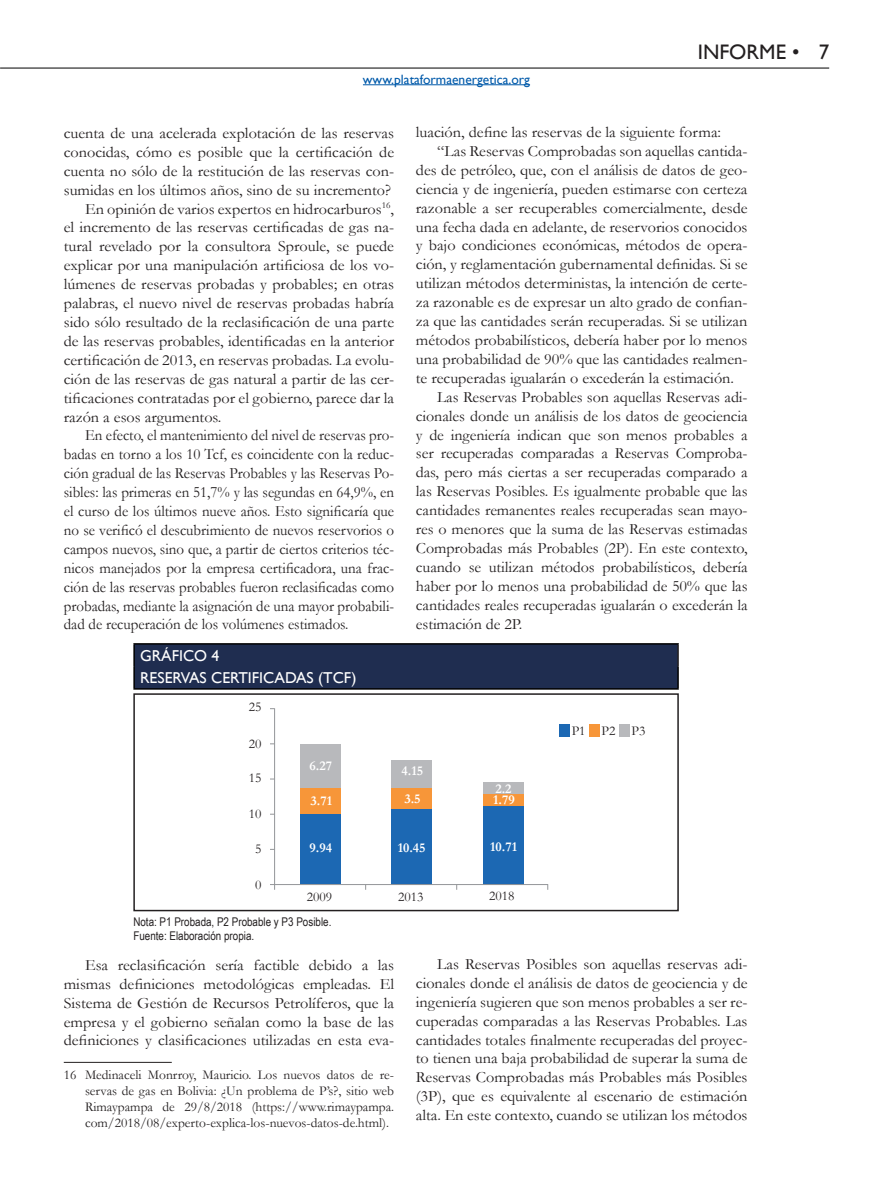
<style>
.page{position:relative;width:893px;height:1191px;background:#fff}
.page>*{position:absolute;margin:0;border:0;box-sizing:border-box;transform-origin:0 0}
.t1{font:21px "Gill Sans";color:#231f20}
.t2{font:15.75px/18.9px "Garamond";color:#231f20;text-align:justify}
.t3{font:15.75px "Garamond";color:#231f20;scale:.95 1}
.t4{font:15.75px/22.2px "Gill Sans";color:#fff}
.t5{font:13.5px/16.2px "Garamond";color:#231f20;text-align:justify}
.t6{font:700 13.5px "Garamond";color:#fff}
.t7{font:13.5px "Gill Sans";color:#015aaa}
.t8{font:12px/14.4px "Arial Narrow";color:#231f20}
</style>
<div class="page">
<hr style="left:0;top:68px;width:829px;height:1px;background:#000">
<hr style="left:363px;top:84px;width:167px;height:1px;background:#015aaa">
<hr style="left:64px;top:1062px;width:108px;height:1px;background:#231f20">
<div style="left:134px;top:644px;width:544px;height:23px;background:#1f2d50"></div>
<div style="left:134px;top:667px;width:544px;height:22px;background:#1f2d50"></div>
<hr style="left:677px;top:644px;width:2px;height:23px;background:#231f20">
<hr style="left:133px;top:643px;width:546px;height:1px;background:#000">
<hr style="left:133px;top:644px;width:2px;height:23px;background:#000">
<hr style="left:133px;top:667px;width:2px;height:21px;background:#000">
<hr style="left:677px;top:667px;width:2px;height:21px;background:#000">
<hr style="left:133px;top:688px;width:546px;height:1px;background:#000">
<div style="left:559px;top:724px;width:11px;height:13px;background:#1c68b3"></div>
<div style="left:589px;top:724px;width:11px;height:13px;background:#f79639"></div>
<div style="left:619px;top:724px;width:11px;height:13px;background:#b8b9bc"></div>
<div style="left:300px;top:744px;width:40px;height:44px;background:#b8b9bc"></div>
<div style="left:300px;top:788px;width:40px;height:26px;background:#f79639"></div>
<div style="left:392px;top:786px;width:40px;height:23px;background:#f79639"></div>
<div style="left:392px;top:760px;width:40px;height:27px;background:#b8b9bc"></div>
<div style="left:392px;top:809px;width:40px;height:75px;background:#1c68b3"></div>
<div style="left:483px;top:805px;width:40px;height:79px;background:#1c68b3"></div>
<div style="left:483px;top:794px;width:40px;height:11px;background:#f79639"></div>
<div style="left:483px;top:782px;width:40px;height:12px;background:#b8b9bc"></div>
<hr style="left:270px;top:884px;width:278px;height:1px;background:#939598">
<hr style="left:274px;top:708px;width:1px;height:181px;background:#939598">
<div style="left:300px;top:814px;width:40px;height:70px;background:#1c68b3"></div>
<div style="left:133px;top:693px;width:546px;height:218px;border:2px solid #231f20"></div>
<p class="t7" style="left:363px;top:71px;width:169px">www.plataformaenergetica.org</p>
<h1 class="t1" style="left:698px;top:40px;width:103px">INFORME •</h1>
<p class="t2" style="left:64px;top:123px;width:332px">cuenta de una acelerada explotación de las reservas</p>
<p class="t2" style="left:64px;top:142px;width:332px">conocidas, cómo es posible que la certificación de</p>
<p class="t2" style="left:64px;top:161px;width:332px">cuenta no sólo de la restitución de las reservas con-</p>
<p class="t2" style="left:64px;top:180px;width:329px">sumidas en los últimos años, sino de su incremento?</p>
<p class="t2" style="left:85px;top:199px;width:311px">En opinión de varios expertos en hidrocarburos<sup>16</sup>,</p>
<p class="t2" style="left:64px;top:218px;width:332px">el incremento de las reservas certificadas de gas na-</p>
<p class="t2" style="left:64px;top:236px;width:332px">tural revelado por la consultora Sproule, se puede</p>
<p class="t2" style="left:64px;top:255px;width:332px">explicar por una manipulación artificiosa de los vo-</p>
<p class="t2" style="left:64px;top:274px;width:332px">lúmenes de reservas probadas y probables; en otras</p>
<p class="t2" style="left:64px;top:293px;width:332px">palabras, el nuevo nivel de reservas probadas habría</p>
<p class="t2" style="left:64px;top:312px;width:332px">sido sólo resultado de la reclasificación de una parte</p>
<p class="t2" style="left:64px;top:331px;width:332px">de las reservas probables, identificadas en la anterior</p>
<p class="t2" style="left:64px;top:350px;width:332px">certificación de 2013, en reservas probadas. La evolu-</p>
<p class="t2" style="left:64px;top:369px;width:332px">ción de las reservas de gas natural a partir de las cer-</p>
<p class="t2" style="left:64px;top:388px;width:332px">tificaciones contratadas por el gobierno, parece dar la</p>
<p class="t2" style="left:64px;top:407px;width:159px">razón a esos argumentos.</p>
<p class="t3" style="left:85px;top:425px;width:327px">En efecto, el mantenimiento del nivel de reservas pro-</p>
<p class="t3" style="left:64px;top:444px;width:349px">badas en torno a los 10 Tcf, es coincidente con la reduc-</p>
<p class="t3" style="left:64px;top:463px;width:349px">ción gradual de las Reservas Probables y las Reservas Po-</p>
<p class="t3" style="left:64px;top:481px;width:349px">sibles: las primeras en 51,7% y las segundas en 64,9%, en</p>
<p class="t3" style="left:64px;top:500px;width:349px">el curso de los últimos nueve años. Esto significaría que</p>
<p class="t3" style="left:64px;top:519px;width:349px">no se verificó el descubrimiento de nuevos reservorios o</p>
<p class="t3" style="left:64px;top:538px;width:349px">campos nuevos, sino que, a partir de ciertos criterios téc-</p>
<p class="t3" style="left:64px;top:557px;width:349px">nicos manejados por la empresa certificadora, una frac-</p>
<p class="t3" style="left:64px;top:576px;width:349px">ción de las reservas probables fueron reclasificadas como</p>
<p class="t3" style="left:64px;top:595px;width:349px">probadas, mediante la asignación de una mayor probabili-</p>
<p class="t3" style="left:64px;top:614px;width:301px">dad de recuperación de los volúmenes estimados.</p>
<p class="t4" style="left:140px;top:644px;width:218px">GRÁFICO 4<br>RESERVAS CERTIFICADAS (TCF)</p>
<p class="t2" style="left:416px;top:122px;width:307px">luación, define las reservas de la siguiente forma:</p>
<p class="t2" style="left:437px;top:141px;width:312px">“Las Reservas Comprobadas son aquellas cantida-</p>
<p class="t2" style="left:416px;top:160px;width:333px">des de petróleo, que, con el análisis de datos de geo-</p>
<p class="t2" style="left:416px;top:179px;width:333px">ciencia y de ingeniería, pueden estimarse con certeza</p>
<p class="t2" style="left:416px;top:198px;width:333px">razonable a ser recuperables comercialmente, desde</p>
<p class="t2" style="left:416px;top:217px;width:333px">una fecha dada en adelante, de reservorios conocidos</p>
<p class="t2" style="left:416px;top:236px;width:333px">y bajo condiciones económicas, métodos de opera-</p>
<p class="t2" style="left:416px;top:254px;width:333px">ción, y reglamentación gubernamental definidas. Si se</p>
<p class="t2" style="left:416px;top:273px;width:333px">utilizan métodos deterministas, la intención de certe-</p>
<p class="t2" style="left:416px;top:292px;width:333px">za razonable es de expresar un alto grado de confian-</p>
<p class="t2" style="left:416px;top:311px;width:333px">za que las cantidades serán recuperadas. Si se utilizan</p>
<p class="t2" style="left:416px;top:330px;width:333px">métodos probabilísticos, debería haber por lo menos</p>
<p class="t2" style="left:416px;top:349px;width:333px">una probabilidad de 90% que las cantidades realmen-</p>
<p class="t2" style="left:416px;top:368px;width:320px">te recuperadas igualarán o excederán la estimación.</p>
<p class="t2" style="left:437px;top:387px;width:312px">Las Reservas Probables son aquellas Reservas adi-</p>
<p class="t2" style="left:416px;top:406px;width:333px">cionales donde un análisis de los datos de geociencia</p>
<p class="t2" style="left:416px;top:425px;width:333px">y de ingeniería indican que son menos probables a</p>
<p class="t2" style="left:416px;top:443px;width:334px">ser recuperadas comparadas a Reservas Comproba-</p>
<p class="t2" style="left:416px;top:462px;width:333px">das, pero más ciertas a ser recuperadas comparado a</p>
<p class="t2" style="left:416px;top:481px;width:333px">las Reservas Posibles. Es igualmente probable que las</p>
<p class="t2" style="left:416px;top:500px;width:334px">cantidades remanentes reales recuperadas sean mayo-</p>
<p class="t2" style="left:416px;top:519px;width:334px">res o menores que la suma de las Reservas estimadas</p>
<p class="t2" style="left:416px;top:538px;width:333px">Comprobadas más Probables (2P). En este contexto,</p>
<p class="t2" style="left:416px;top:557px;width:333px">cuando se utilizan métodos probabilísticos, debería</p>
<p class="t2" style="left:416px;top:576px;width:333px">haber por lo menos una probabilidad de 50% que las</p>
<p class="t2" style="left:416px;top:595px;width:333px">cantidades reales recuperadas igualarán o excederán la</p>
<p class="t2" style="left:416px;top:614px;width:108px">estimación de 2P.</p>
<p class="t5" style="left:249px;top:698px;width:14px">25</p>
<p class="t5" style="left:249px;top:735px;width:14px">20</p>
<p class="t5" style="left:249px;top:769px;width:14px">15</p>
<p class="t5" style="left:249px;top:805px;width:14px">10</p>
<p class="t5" style="left:255px;top:840px;width:8px">5</p>
<p class="t5" style="left:255px;top:876px;width:8px">0</p>
<p class="t6" style="left:310px;top:756px;width:24px">6.27</p>
<p class="t6" style="left:311px;top:791px;width:23px">3.71</p>
<p class="t6" style="left:310px;top:838px;width:24px">9.94</p>
<p class="t5" style="left:307px;top:888px;width:27px">2009</p>
<p class="t8" style="left:133px;top:914px;width:200px">Nota: P1 Probada, P2 Probable y P3 Posible.<br>Fuente: Elaboración propia.</p>
<p class="t6" style="left:401px;top:762px;width:23px">4.15</p>
<p class="t6" style="left:404px;top:789px;width:18px">3.5</p>
<p class="t6" style="left:398px;top:838px;width:29px">10.45</p>
<p class="t6" style="left:495px;top:779px;width:18px">2.2</p>
<p class="t6" style="left:493px;top:790px;width:23px">1.79</p>
<p class="t6" style="left:490px;top:838px;width:28px">10.71</p>
<p class="t5" style="left:398px;top:888px;width:27px">2013</p>
<p class="t5" style="left:489px;top:887px;width:27px">2018</p>
<p class="t5" style="left:572px;top:722px;width:75px">P1 P2 P3</p>
<p class="t2" style="left:64px;top:955px;width:332px;text-indent:21px">Esa reclasificación sería factible debido a las mismas definiciones metodológicas empleadas. El Sistema de Gestión de Recursos Petrolíferos, que la empresa y el gobierno señalan como la base de las definiciones y clasificaciones utilizadas en esta eva-</p>
<p class="t5" style="left:85px;top:1065px;width:311px;text-indent:-21px">16 Medinaceli Monrroy, Mauricio. Los nuevos datos de re&shy;servas de gas en Bolivia: ¿Un problema de P’s?, sitio web Rimaypampa de 29/8/2018 (https://www.rimaypampa. com/2018/08/experto-explica-los-nuevos-datos-de.html).</p>
<p class="t2" style="left:416px;top:954px;width:333px;text-indent:21px">Las Reservas Posibles son aquellas reservas adi&shy;cionales donde el análisis de datos de geociencia y de ingeniería sugieren que son menos probables a ser re&shy;cuperadas comparadas a las Reservas Probables. Las cantidades totales finalmente recuperadas del proyec&shy;to tienen una baja probabilidad de superar la suma de Reservas Comprobadas más Probables más Posibles (3P), que es equivalente al escenario de estimación alta. En este contexto, cuando se utilizan los métodos</p>
<h1 class="t1" style="left:819px;top:40px;width:12px">7</h1>
</div>
